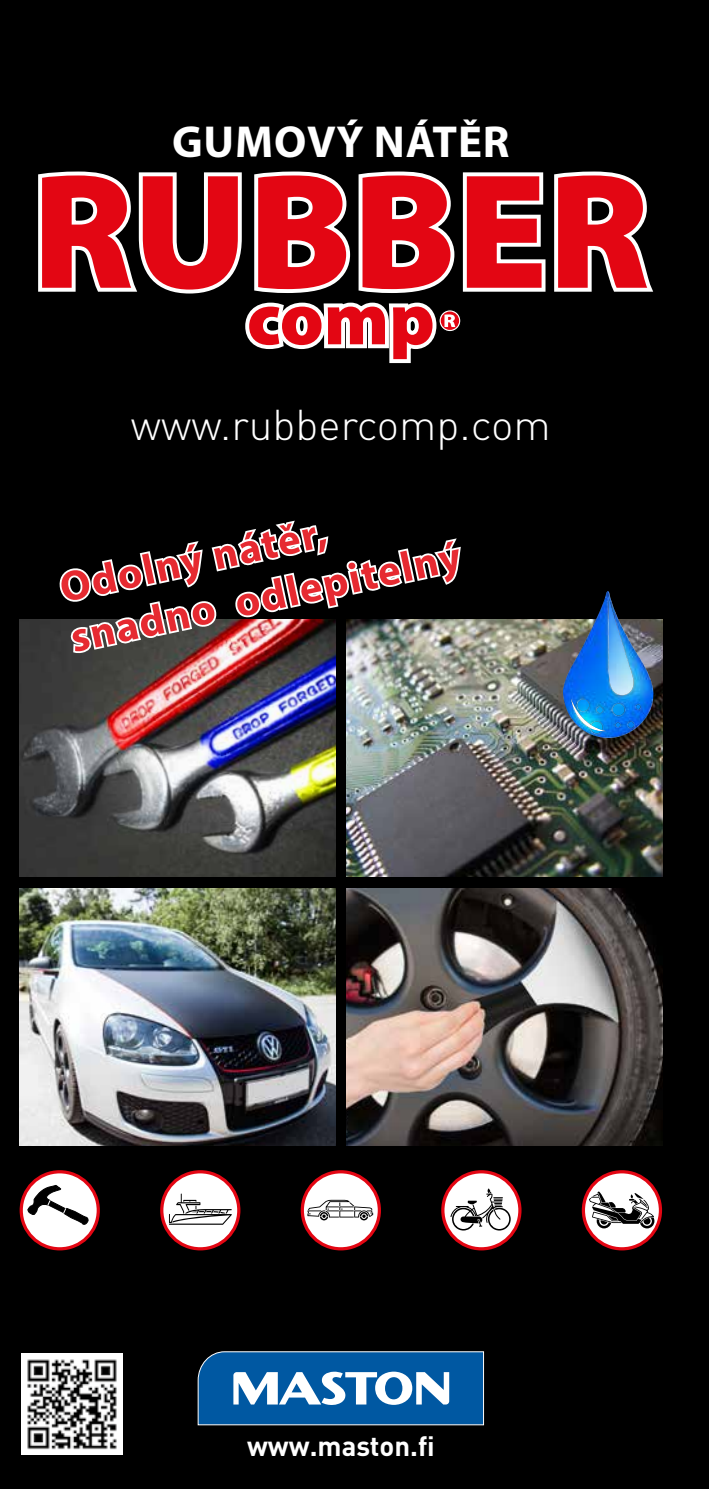
<style>
.page{position:relative;width:709px;height:1489px;background:#fff}
.page>*{position:absolute;margin:0;border:0;box-sizing:border-box;transform-origin:0 0}
.t1{font:900 165.25px "Myriad Pro";color:#e30613}
.t2{font:900 75px "Myriad Pro";color:#e30613}
.t3{font:700 45px "Myriad Pro";letter-spacing:.02em;color:#fff}
.t4{font:700 42.5px/51px "Myriad Pro";color:#e62a31}
.t5{font:300 42.5px "DINOT";color:#fff}
.t6{font:700 27.5px "DINOT";color:#fff}
</style>
<div class="page">
<div style="left:0;top:0;width:709px;height:1488px;background:#000"></div>
<div style="left:28px;top:161px;width:645px;height:221px;background:#000"></div>
<svg style="left:38px;top:171px;width:616px;height:193px"></svg>
<img style="left:22px;top:1353px;width:101px;height:100px">
<div style="left:196px;top:1351px;width:295px;height:82px;background:#000"></div>
<svg style="left:197px;top:1350px;width:287px;height:75px;background:#3478b0"></svg>
<img style="left:20px;top:619px;width:315px;height:257px">
<img style="left:20px;top:888px;width:315px;height:257px">
<img style="left:346px;top:619px;width:316px;height:257px">
<img style="left:346px;top:888px;width:316px;height:257px">
<div style="left:158px;top:1167px;width:96px;height:96px;background:#000"></div>
<svg style="left:162px;top:1171px;width:77px;height:77px;background:#f7e2e3"></svg>
<div style="left:160px;top:1170px;width:80px;height:80px;border:3px solid #e30613;border-radius:50%"></div>
<svg style="left:169px;top:1193px;width:63px;height:31px;background:#cecece"></svg>
<div style="left:298px;top:1167px;width:96px;height:96px;background:#000"></div>
<div style="left:302px;top:1171px;width:77px;height:77px;background:#fff;border-radius:50%"></div>
<div style="left:301px;top:1170px;width:80px;height:80px;border:3px solid #e30613;border-radius:50%"></div>
<svg style="left:307px;top:1199px;width:66px;height:21px"></svg>
<div style="left:439px;top:1167px;width:96px;height:96px;background:#000"></div>
<svg style="left:443px;top:1171px;width:77px;height:77px;background:#fadee0"></svg>
<div style="left:441px;top:1170px;width:80px;height:80px;border:3px solid #e30613;border-radius:50%"></div>
<svg style="left:450px;top:1188px;width:60px;height:42px;background:#c6c6c6"></svg>
<div style="left:579px;top:1167px;width:96px;height:96px;background:#000"></div>
<svg style="left:583px;top:1171px;width:77px;height:77px;background:#fbe1e2"></svg>
<div style="left:582px;top:1170px;width:80px;height:80px;border:3px solid #e30613;border-radius:50%"></div>
<svg style="left:589px;top:1191px;width:65px;height:37px"></svg>
<div style="left:17px;top:1167px;width:97px;height:96px;background:#000"></div>
<svg style="left:21px;top:1171px;width:77px;height:77px;background:#fbe3e4"></svg>
<div style="left:20px;top:1170px;width:80px;height:80px;border:3px solid #e30613;border-radius:50%"></div>
<svg style="left:28px;top:1184px;width:60px;height:40px"></svg>
<img style="left:562px;top:591px;width:91px;height:147px">
<img style="left:607px;top:592px;width:28px;height:103px">
<svg style="left:612px;top:703px;width:12px;height:12px"></svg>
<svg style="left:571px;top:698px;width:35px;height:35px"></svg>
<svg style="left:628px;top:721px;width:6px;height:7px"></svg>
<svg style="left:615px;top:722px;width:5px;height:5px"></svg>
<svg style="left:636px;top:704px;width:4px;height:5px"></svg>
<img style="left:60px;top:518px;width:403px;height:169px">
<p class="t3" style="left:172px;top:113px;width:339px">GUMOVÝ NÁTĚR</p>
<h1 class="t1" style="left:32px;top:122px;width:619px">RUBBER</h1>
<h2 class="t2" style="left:247px;top:269px;width:189px">comp</h2>
<p class="t5" style="left:131px;top:395px;width:421px">www.rubbercomp.com</p>
<p class="t4" style="left:55px;top:562px;width:399px;rotate:-12deg">Odolný nátěr, snadno odlepitelný</p>
<p class="t6" style="left:247px;top:1426px;width:189px">www.maston.fi</p>
</div>
